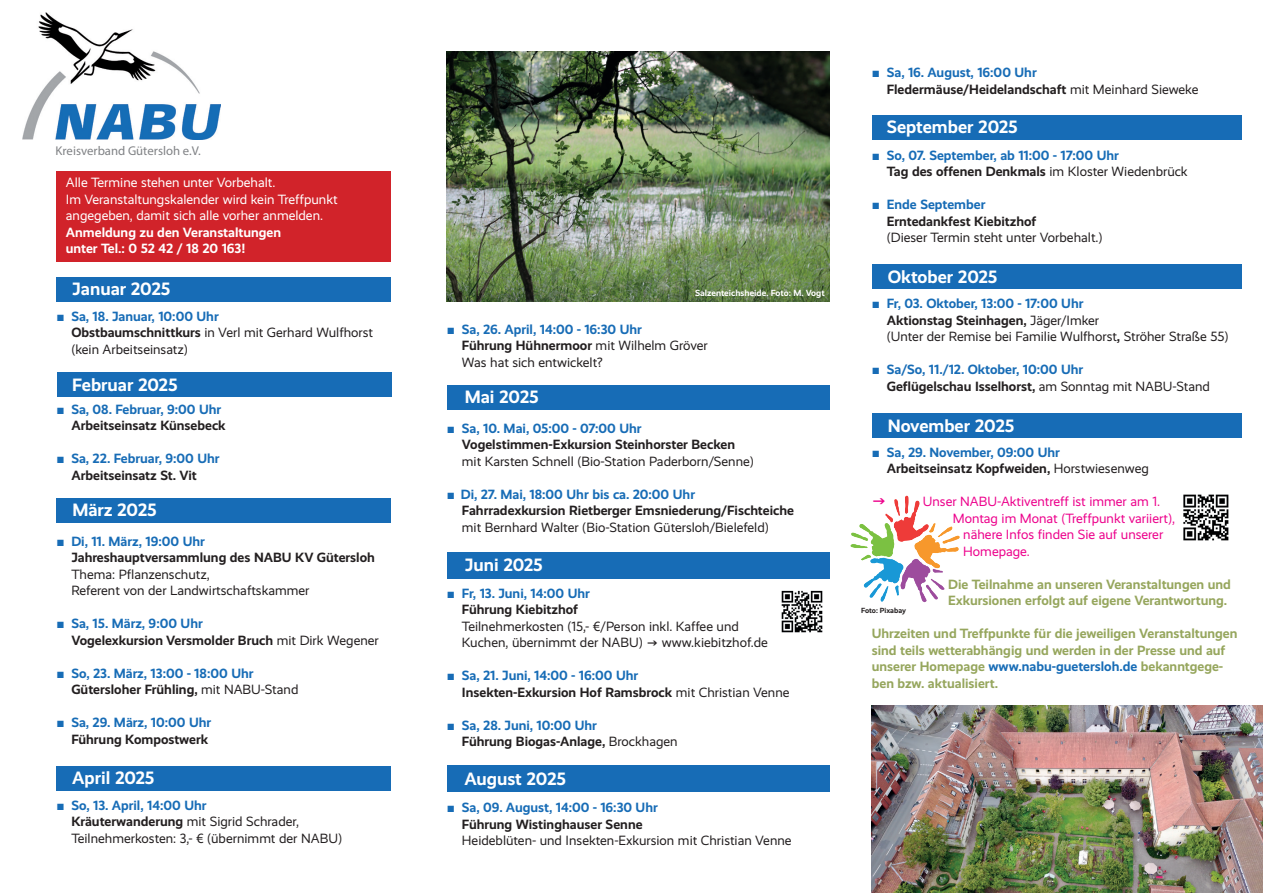
<style>
.page{position:relative;width:1263px;height:893px;background:#fff}
.page>*{position:absolute;margin:0;border:0;box-sizing:border-box;transform-origin:0 0}
.t1{font:700 18px "Realist";letter-spacing:-.005em;color:#fff}
.t2{font:13.5px/16.5px "Realist";color:#231f20}
.t3{font:700 13.5px/16.5px "Realist";color:#231f20}
.t4{font:700 13.5px/16.5px "Realist";color:#176cb6}
.t5{font:700 13.5px/16.5px "Realist";color:#96a65d}
.t6{font:13.5px/16.5px "Realist";color:#fff}
.t7{font:13.5px "Realist";color:#ed028c}
.t8{font:700 13.5px/16.5px "Realist";color:#fff}
.t9{font:12.75px "Myriad Pro";color:#808285}
.t10{font:700 9px "Realist";color:#fff}
.t11{font:700 7.5px "Realist";letter-spacing:-.005em;color:#231f20}
.s1{font-family:"Arial";color:#176cb6}
.s2{font-weight:700;color:#176cb6}
.s3{font-weight:700}
.s4{font-family:"Arial";font-weight:400;color:#176cb6}
.s5{color:#176cb6}
.s6{font-family:"Arial";font-weight:400}
.s7{color:#231f20}
.s8{font-weight:400}
.s9{font-weight:400;color:#231f20}
.s10{font-family:"Myriad Pro";font-weight:400;font-size:18px;color:#fff}
</style>
<div class="page">
<div style="left:56px;top:171px;width:335px;height:90px;background:#d1232a"></div>
<div style="left:57px;top:373px;width:334px;height:24px;background:#176cb6"></div>
<div style="left:872px;top:115px;width:370px;height:25px;background:#176cb6"></div>
<img style="left:22px;top:13px;width:199px;height:126px">
<div style="left:56px;top:277px;width:335px;height:25px;background:#176cb6"></div>
<img style="left:872px;top:706px;width:391px;height:187px">
<div style="left:447px;top:552px;width:383px;height:26px;background:#176cb6"></div>
<div style="left:447px;top:765px;width:382px;height:27px;background:#176cb6"></div>
<div style="left:872px;top:264px;width:370px;height:24px;background:#176cb6"></div>
<div style="left:872px;top:413px;width:370px;height:24px;background:#176cb6"></div>
<div style="left:56px;top:498px;width:335px;height:25px;background:#176cb6"></div>
<div style="left:56px;top:766px;width:335px;height:25px;background:#176cb6"></div>
<div style="left:447px;top:385px;width:383px;height:25px;background:#176cb6"></div>
<img style="left:1183px;top:494px;width:46px;height:47px">
<img style="left:781px;top:590px;width:42px;height:43px">
<img style="left:894px;top:496px;width:26px;height:46px">
<img style="left:447px;top:51px;width:383px;height:251px">
<p class="t9" style="left:56px;top:143px;width:147px">Kreisverband Gütersloh e.V.</p>
<p class="t6" style="left:66px;top:175px;width:273px">Alle Termine stehen unter Vorbehalt.<br>Im Veranstaltungskalender wird kein Treffpunkt angegeben, damit sich alle vorher anmelden.</p>
<p class="t8" style="left:66px;top:224px;width:217px">Anmeldung zu den Veranstaltungen unter Tel.: 0 52 42 / 18 20 163!</p>
<h1 class="t1" style="left:72px;top:278px;width:100px">Januar 2025</h1>
<p class="t2" style="left:71px;top:308px;width:303px;text-indent:-15px"><span class="s1">■</span> <span class="s2">Sa, 18. Januar, 10:00 Uhr<br></span><span class="s3">Obstbaumschnittkurs</span> in Verl mit Gerhard Wulfhorst (kein Arbeitseinsatz)</p>
<h1 class="t1" style="left:72px;top:375px;width:107px">Februar 2025</h1>
<p class="t3" style="left:71px;top:401px;width:156px;text-indent:-15px"><span class="s4">■</span> <span class="s5">Sa, 08. Februar, 9:00 Uhr<br></span>Arbeitseinsatz Künsebeck</p>
<p class="t4" style="left:56px;top:450px;width:165px;text-align:center"><span class="s6">■</span> Sa, 22. Februar, 9:00 Uhr<br><span class="s7">Arbeitseinsatz St. Vit</span></p>
<h1 class="t1" style="left:72px;top:499px;width:86px">März 2025</h1>
<p class="t3" style="left:71px;top:533px;width:305px;text-indent:-15px"><span class="s4">■</span> <span class="s5">Di, 11. März, 19:00 Uhr<br></span>Jahreshauptversammlung des NABU KV Gütersloh</p>
<p class="t2" style="left:71px;top:566px;width:240px">Thema: Pflanzenschutz,<br>Referent von der Landwirtschaftskammer</p>
<p class="t3" style="left:71px;top:615px;width:309px;text-indent:-15px"><span class="s4">■</span> <span class="s5">Sa, 15. März, 9:00 Uhr<br></span>Vogelexkursion Versmolder Bruch <span class="s8">mit Dirk Wegener</span></p>
<p class="t4" style="left:71px;top:665px;width:229px;text-indent:-15px"><span class="s6">■</span> So, 23. März, 13:00 - 18:00 Uhr<br><span class="s7">Gütersloher Frühling,</span> <span class="s9">mit NABU-Stand</span></p>
<p class="t4" style="left:56px;top:714px;width:156px;text-align:right"><span class="s6">■</span> Sa, 29. März, 10:00 Uhr<br><span class="s7">Führung Kompostwerk</span></p>
<h1 class="t1" style="left:72px;top:767px;width:84px">April 2025</h1>
<p class="t2" style="left:71px;top:797px;width:272px;text-indent:-15px"><span class="s1">■</span> <span class="s2">So, 13. April, 14:00 Uhr<br></span><span class="s3">Kräuterwanderung</span> mit Sigrid Schrader,<br>Teilnehmerkosten: 3,- € (übernimmt der NABU)</p>
<p class="t10" style="left:695px;top:288px;width:131px">Salzenteichsheide. Foto: M. Vogt</p>
<p class="t2" style="left:462px;top:321px;width:247px;text-indent:-15px"><span class="s1">■</span> <span class="s2">Sa, 26. April, 14:00 - 16:30 Uhr<br></span><span class="s3">Führung Hühnermoor</span> mit Wilhelm Gröver<br>Was hat sich entwickelt?</p>
<h1 class="t1" style="left:465px;top:386px;width:76px">Mai 2025</h1>
<p class="t3" style="left:462px;top:420px;width:275px;text-indent:-15px"><span class="s4">■</span> <span class="s5">Sa, 10. Mai, 05:00 - 07:00 Uhr<br></span>Vogelstimmen-Exkursion Steinhorster Becken</p>
<p class="t2" style="left:462px;top:453px;width:293px">mit Karsten Schnell (Bio-Station Paderborn/Senne)</p>
<p class="t3" style="left:462px;top:486px;width:334px;text-indent:-15px"><span class="s4">■</span> <span class="s5">Di, 27. Mai, 18:00 Uhr bis ca. 20:00 Uhr<br></span>Fahrradexkursion Rietberger Emsniederung/Fischteiche</p>
<p class="t2" style="left:462px;top:519px;width:308px">mit Bernhard Walter (Bio-Station Gütersloh/Bielefeld)</p>
<h1 class="t1" style="left:465px;top:554px;width:79px">Juni 2025</h1>
<p class="t4" style="left:447px;top:585px;width:145px;text-align:center"><span class="s6">■</span> Fr, 13. Juni, 14:00 Uhr<br><span class="s7">Führung Kiebitzhof</span></p>
<p class="t2" style="left:462px;top:618px;width:307px">Teilnehmerkosten (15,- €/Person inkl. Kaffee und<br>Kuchen, übernimmt der NABU) → www.kiebitzhof.de</p>
<p class="t3" style="left:462px;top:667px;width:345px;text-indent:-15px"><span class="s4">■</span> <span class="s5">Sa, 21. Juni, 14:00 - 16:00 Uhr<br></span>Insekten-Exkursion Hof Ramsbrock <span class="s8">mit Christian Venne</span><span class="s10">p-</span></p>
<p class="t3" style="left:462px;top:717px;width:217px;text-indent:-15px"><span class="s4">■</span> <span class="s5">Sa, 28. Juni, 10:00 Uhr<br></span>Führung Biogas-Anlage, <span class="s8">Brockhagen</span></p>
<h1 class="t1" style="left:464px;top:769px;width:103px">August 2025</h1>
<p class="t4" style="left:447px;top:799px;width:213px;text-align:center"><span class="s6">■</span> Sa, 09. August, 14:00 - 16:30 Uhr<br><span class="s7">Führung Wistinghauser Senne</span></p>
<p class="t2" style="left:462px;top:832px;width:331px">Heideblüten- und Insekten-Exkursion mit Christian Venne</p>
<p class="t3" style="left:887px;top:65px;width:313px;text-indent:-15px"><span class="s4">■</span> <span class="s5">Sa, 16. August, 16:00 Uhr<br></span>Fledermäuse/Heidelandschaft <span class="s8">mit Meinhard Sieweke</span></p>
<h1 class="t1" style="left:887px;top:116px;width:133px">September 2025</h1>
<p class="t4" style="left:887px;top:147px;width:303px;text-indent:-15px"><span class="s6">■</span> So, 07. September, ab 11:00 - 17:00 Uhr<br><span class="s7">Tag des offenen Denkmals</span> <span class="s9">im Kloster Wiedenbrück</span></p>
<p class="t3" style="left:887px;top:197px;width:151px;text-indent:-15px"><span class="s4">■</span> <span class="s5">Ende September<br></span>Erntedankfest Kiebitzhof</p>
<p class="t2" style="left:887px;top:230px;width:217px">(Dieser Termin steht unter Vorbehalt.)</p>
<h1 class="t1" style="left:888px;top:266px;width:111px">Oktober 2025</h1>
<p class="t2" style="left:887px;top:296px;width:343px;text-indent:-15px"><span class="s1">■</span> <span class="s2">Fr, 03. Oktober, 13:00 - 17:00 Uhr<br></span><span class="s3">Aktionstag Steinhagen,</span> Jäger/Imker<br>(Unter der Remise bei Familie Wulfhorst<span class="s3">,</span> Ströher Straße 55)</p>
<p class="t4" style="left:887px;top:361px;width:325px;text-indent:-15px"><span class="s6">■</span> Sa/So, 11./12. Oktober, 10:00 Uhr<br><span class="s7">Geflügelschau Isselhorst,</span> <span class="s9">am Sonntag mit NABU-Stand</span></p>
<h1 class="t1" style="left:888px;top:415px;width:128px">November 2025</h1>
<p class="t3" style="left:887px;top:444px;width:264px;text-indent:-15px"><span class="s4">■</span> <span class="s5">Sa, 29. November, 09:00 Uhr<br></span>Arbeitseinsatz Kopfweiden, <span class="s8">Horstwiesenweg</span></p>
<p class="t7" style="left:872px;top:494px;width:290px">→ Unser NABU-Aktiventreff ist immer am 1.</p>
<p class="t7" style="left:953px;top:511px;width:224px">Montag im Monat (Treffpunkt variiert),</p>
<p class="t7" style="left:963px;top:527px;width:202px">nähere Infos finden Sie auf unserer</p>
<p class="t7" style="left:963px;top:544px;width:68px">Homepage.</p>
<p class="t5" style="left:948px;top:576px;width:284px">Die Teilnahme an unseren Veranstaltungen und<br>Exkursionen erfolgt auf eigene Verantwortung.</p>
<p class="t5" style="left:872px;top:625px;width:367px">Uhrzeiten und Treffpunkte für die jeweiligen Veranstaltungen sind teils wetterabhängig und werden in der Presse und auf unserer Homepage <span class="s5">www.nabu-guetersloh.de</span> bekanntgege&shy;ben bzw. aktualisiert.</p>
<p class="t11" style="left:861px;top:606px;width:46px">Foto: Pixabay</p>
</div>
